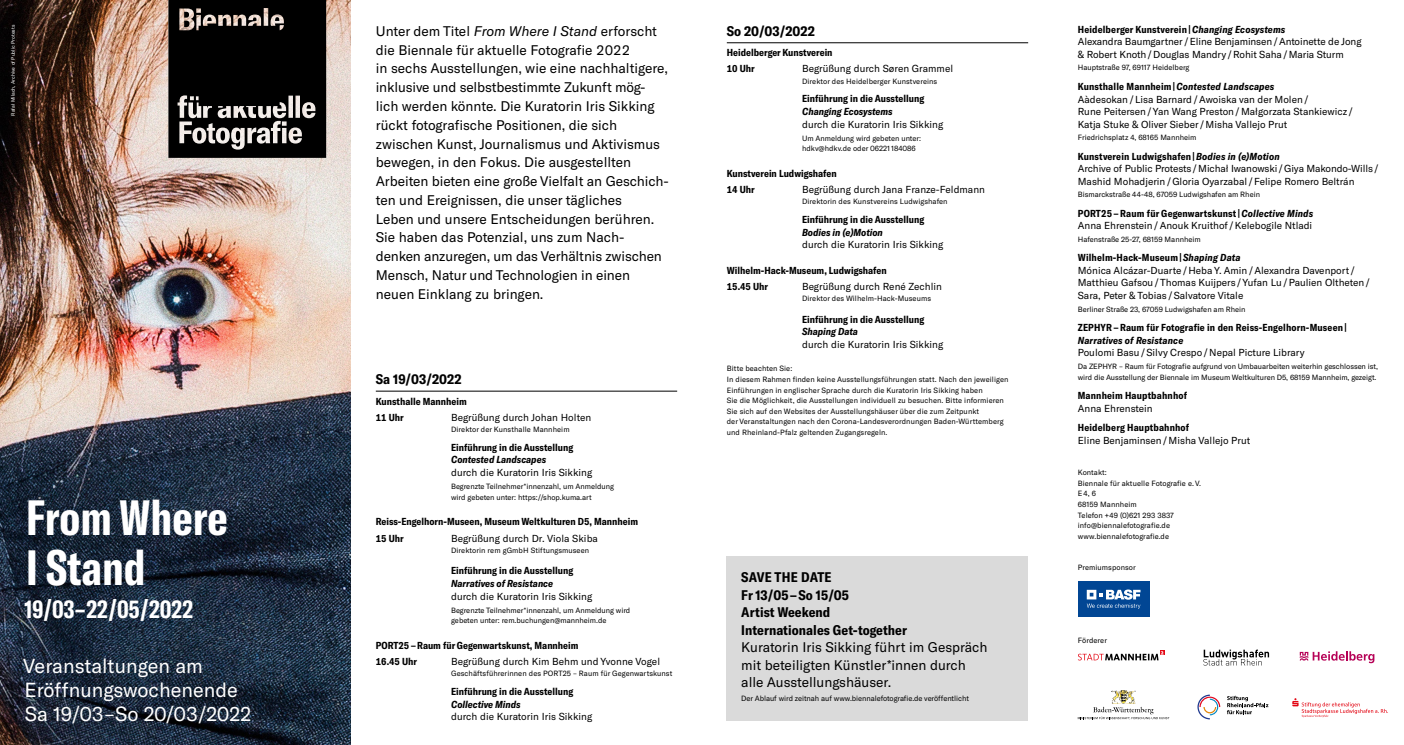
<style>
.page{position:relative;width:1404px;height:745px;background:#fff}
.page>*{position:absolute;margin:0;border:0;box-sizing:border-box;transform-origin:0 0}
.t1{font:700 extra-condensed 48.75px/50px "GT America";color:#fff}
.t2{font:700 extra-condensed 25px "GT America";color:#fff}
.t3{font:20px/23.8px "GT America";color:#fff}
.t4{font:13.75px/18.8px "GT America";color:#000}
.t5{font:700 condensed 13.75px/17.5px "GT America";letter-spacing:.005em;color:#000}
.t6{font:10px/12.5px "GT America";color:#000}
.t7{font:700 condensed 10px/16.1px "GT America";color:#000}
.t8{font:italic 700 condensed 10px "GT America";color:#000}
.t9{font:7.5px/10.6px "GT America";color:#000}
.t10{font:5px "GT America";letter-spacing:.01em;color:#fff}
.s1{font-style:italic}
.s2{font-weight:700;font-stretch:condensed}
.s3{font-weight:700;font-style:italic;font-stretch:condensed}
</style>
<div class="page">
<img style="left:0;top:0;width:351px;height:744px">
<svg style="left:168px;top:0;width:158px;height:158px;background:#232120"></svg>
<hr style="left:376px;top:390px;width:301px;height:1px;background:#000">
<hr style="left:726px;top:42px;width:302px;height:1px;background:#000">
<div style="left:726px;top:555px;width:302px;height:164px;background:#dadada"></div>
<svg style="left:1203px;top:649px;width:65px;height:16px"></svg>
<div style="left:1077px;top:580px;width:72px;height:36px;background:#014694"></div>
<svg style="left:1086px;top:589px;width:54px;height:19px"></svg>
<svg style="left:1078px;top:650px;width:86px;height:10px"></svg>
<img style="left:1111px;top:690px;width:25px;height:13px">
<svg style="left:1077px;top:706px;width:92px;height:13px"></svg>
<svg style="left:1197px;top:694px;width:23px;height:25px"></svg>
<svg style="left:1227px;top:695px;width:41px;height:18px"></svg>
<svg style="left:1292px;top:698px;width:95px;height:19px"></svg>
<svg style="left:1299px;top:651px;width:75px;height:11px"></svg>
<p class="t10" style="left:10px;top:115px;width:92px;rotate:-90deg">Rafał Milach, Archive of Public Protests</p>
<h1 class="t1" style="left:26px;top:492px;width:203px">From Where<br>I Stand</h1>
<h2 class="t2" style="left:24px;top:594px;width:170px">19/03–22/05/2022</h2>
<h3 class="t3" style="left:23px;top:654px;width:229px">Veranstaltungen am<br>Eröffnungswochenende<br>Sa 19/03–So 20/03/2022</h3>
<p class="t4" style="left:376px;top:22px;width:294px">Unter dem Titel <span class="s1">From Where I Stand</span> erforscht die Biennale für aktuelle Fotografie 2022<br>in sechs Ausstellungen, wie eine nachhaltigere, inklusive und selbstbestimmte Zukunft mög&shy;lich werden könnte. Die Kuratorin Iris Sikking rückt fotografische Positionen, die sich zwischen Kunst, Journalismus und Aktivismus bewegen, in den Fokus. Die ausgestellten Arbeiten bieten eine große Vielfalt an Geschich&shy;ten und Ereignissen, die unser tägliches<br>Leben und unsere Entscheidungen berühren.<br>Sie haben das Potenzial, uns zum Nach&shy;denken anzuregen, um das Verhältnis zwischen Mensch, Natur und Technologien in einen neuen Einklang zu bringen.</p>
<h3 class="t5" style="left:376px;top:370px;width:87px">Sa 19/03/2022</h3>
<h3 class="t7" style="left:376px;top:393px;width:92px">Kunsthalle Mannheim<br>11 Uhr</h3>
<h3 class="t6" style="left:451px;top:411px;width:141px">Begrüßung durch Johan Holten</h3>
<p class="t9" style="left:451px;top:424px;width:120px">Direktor der Kunsthalle Mannheim</p>
<h3 class="t7" style="left:451px;top:439px;width:123px">Einführung in die Ausstellung</h3>
<h3 class="t8" style="left:451px;top:453px;width:96px">Contested Landscapes</h3>
<h3 class="t6" style="left:451px;top:466px;width:143px">durch die Kuratorin Iris Sikking</h3>
<p class="t9" style="left:451px;top:480px;width:164px">Begrenzte Teilnehmer*innenzahl, um Anmeldung wird gebeten unter: https://shop.kuma.art</p>
<h3 class="t7" style="left:376px;top:513px;width:264px">Reiss-Engelhorn-Museen, Museum Weltkulturen D5, Mannheim<br>15 Uhr</h3>
<h3 class="t6" style="left:451px;top:532px;width:148px">Begrüßung durch Dr. Viola Skiba</h3>
<p class="t9" style="left:451px;top:545px;width:139px">Direktorin rem gGmbH Stiftungsmuseen</p>
<h3 class="t7" style="left:451px;top:562px;width:123px">Einführung in die Ausstellung</h3>
<h3 class="t8" style="left:451px;top:577px;width:103px">Narratives of Resistance</h3>
<h3 class="t6" style="left:451px;top:589px;width:143px">durch die Kuratorin Iris Sikking</h3>
<p class="t9" style="left:451px;top:604px;width:181px">Begrenzte Teilnehmer*innenzahl, um Anmeldung wird gebeten unter: rem.buchungen@mannheim.de</p>
<h3 class="t7" style="left:376px;top:637px;width:204px">PORT25–Raum für Gegenwartskunst, Mannheim<br>16.45 Uhr</h3>
<h3 class="t6" style="left:451px;top:655px;width:210px">Begrüßung durch Kim Behm und Yvonne Vogel</h3>
<p class="t9" style="left:451px;top:668px;width:223px">Geschäftsführerinnen des PORT25 – Raum für Gegenwartskunst</p>
<h3 class="t7" style="left:451px;top:683px;width:123px">Einführung in die Ausstellung</h3>
<h3 class="t8" style="left:451px;top:697px;width:71px">Collective Minds</h3>
<h3 class="t6" style="left:451px;top:710px;width:143px">durch die Kuratorin Iris Sikking</h3>
<h3 class="t5" style="left:726px;top:22px;width:90px">So 20/03/2022</h3>
<h3 class="t7" style="left:726px;top:45px;width:107px">Heidelberger Kunstverein<br>10 Uhr</h3>
<h3 class="t6" style="left:802px;top:63px;width:152px">Begrüßung durch Søren Grammel</h3>
<p class="t9" style="left:802px;top:76px;width:137px">Direktor des Heidelberger Kunstvereins</p>
<h3 class="t7" style="left:802px;top:91px;width:123px">Einführung in die Ausstellung</h3>
<h3 class="t8" style="left:802px;top:105px;width:92px">Changing Ecosystems</h3>
<h3 class="t6" style="left:802px;top:118px;width:143px">durch die Kuratorin Iris Sikking</h3>
<p class="t9" style="left:802px;top:133px;width:120px">Um Anmeldung wird gebeten unter: hdkv@hdkv.de oder 06221 184086</p>
<h3 class="t7" style="left:726px;top:165px;width:111px">Kunstverein Ludwigshafen<br>14 Uhr</h3>
<h3 class="t6" style="left:802px;top:183px;width:184px">Begrüßung durch Jana Franze-Feldmann</h3>
<p class="t9" style="left:802px;top:196px;width:147px">Direktorin des Kunstvereins Ludwigshafen</p>
<h3 class="t7" style="left:802px;top:211px;width:123px">Einführung in die Ausstellung</h3>
<h3 class="t8" style="left:802px;top:226px;width:82px">Bodies in (e)Motion</h3>
<h3 class="t6" style="left:802px;top:238px;width:143px">durch die Kuratorin Iris Sikking</h3>
<h3 class="t7" style="left:726px;top:262px;width:161px">Wilhelm-Hack-Museum, Ludwigshafen<br>15.45 Uhr</h3>
<h3 class="t6" style="left:802px;top:280px;width:141px">Begrüßung durch René Zechlin</h3>
<p class="t9" style="left:802px;top:293px;width:130px">Direktor des Wilhelm-Hack-Museums</p>
<h3 class="t7" style="left:802px;top:310px;width:123px">Einführung in die Ausstellung</h3>
<h3 class="t8" style="left:802px;top:325px;width:57px">Shaping Data</h3>
<h3 class="t6" style="left:802px;top:337px;width:143px">durch die Kuratorin Iris Sikking</h3>
<p class="t9" style="left:726px;top:363px;width:283px">Bitte beachten Sie:<br>In diesem Rahmen finden keine Ausstellungsführungen statt. Nach den jeweiligen Einführungen in englischer Sprache durch die Kuratorin Iris Sikking haben<br>Sie die Möglichkeit, die Ausstellungen individuell zu besuchen. Bitte informieren Sie sich auf den Websites der Ausstellungshäuser über die zum Zeitpunkt<br>der Veranstaltungen nach den Corona-Landesverordnungen Baden-Württemberg und Rheinland-Pfalz geltenden Zugangsregeln.</p>
<h3 class="t5" style="left:741px;top:568px;width:167px">SAVE THE DATE<br>Fr 13/05–So 15/05<br>Artist Weekend<br>Internationales Get-together</h3>
<h3 class="t4" style="left:741px;top:638px;width:248px;line-height:17.5px">Kuratorin Iris Sikking führt im Gespräch mit beteiligten Künstler*innen durch alle Ausstellungshäuser.</h3>
<p class="t9" style="left:741px;top:692px;width:229px">Der Ablauf wird zeitnah auf www.biennalefotografie.de veröffentlicht</p>
<h3 class="t6" style="left:1077px;top:23px;width:285px"><span class="s2">Heidelberger Kunstverein |</span><span class="s3">Changing Ecosystems<br></span>Alexandra Baumgartner / Eline Benjaminsen / Antoinette de Jong &amp; Robert Knoth / Douglas Mandry / Rohit Saha / Maria Sturm</h3>
<p class="t9" style="left:1077px;top:62px;width:113px">Hauptstraße 97, 69117 Heidelberg</p>
<h3 class="t6" style="left:1077px;top:80px;width:277px"><span class="s2">Kunsthalle Mannheim|</span><span class="s3">Contested Landscapes<br></span>Aàdesokan / Lisa Barnard / Awoiska van der Molen /<br>Rune Peitersen / Yan Wang Preston / Małgorzata Stankiewicz / Katja Stuke &amp; Oliver Sieber / Misha Vallejo Prut</h3>
<p class="t9" style="left:1077px;top:132px;width:120px">Friedrichsplatz 4, 68165 Mannheim</p>
<h3 class="t6" style="left:1077px;top:150px;width:302px"><span class="s2">Kunstverein Ludwigshafen |</span><span class="s3">Bodies in (e)Motion<br></span>Archive of Public Protests / Michał Iwanowski / Giya Makondo-Wills /<br>Mashid Mohadjerin / Gloria Oyarzabal / Felipe Romero Beltrán</h3>
<p class="t9" style="left:1077px;top:189px;width:184px">Bismarckstraße 44-48, 67059 Ludwigshafen am Rhein</p>
<h3 class="t6" style="left:1077px;top:207px;width:237px"><span class="s2">PORT25 –Raum für Gegenwartskunst|</span><span class="s3">Collective Minds<br></span>Anna Ehrenstein / Anouk Kruithof / Kelebogile Ntladi</h3>
<p class="t9" style="left:1077px;top:234px;width:124px">Hafenstraße 25-27, 68159 Mannheim</p>
<h3 class="t6" style="left:1077px;top:251px;width:294px"><span class="s2">Wilhelm-Hack-Museum|</span> <span class="s3">Shaping Data<br></span>Mónica Alcázar-Duarte / Heba Y. Amin / Alexandra Davenport / Matthieu Gafsou / Thomas Kuijpers / Yufan Lu / Paulien Oltheten / Sara, Peter &amp; Tobias / Salvatore Vitale</h3>
<p class="t9" style="left:1077px;top:304px;width:169px">Berliner Straße 23, 67059 Ludwigshafen am Rhein</p>
<h3 class="t7" style="left:1077px;top:319px;width:270px">ZEPHYR–Raum für Fotografie in den Reiss-Engelhorn-Museen |</h3>
<h3 class="t8" style="left:1077px;top:334px;width:107px">Narratives of Resistance</h3>
<h3 class="t6" style="left:1077px;top:346px;width:228px">Poulomi Basu / Silvy Crespo / Nepal Picture Library</h3>
<p class="t9" style="left:1077px;top:361px;width:301px">Da ZEPHYR – Raum für Fotografie aufgrund von Umbauarbeiten weiterhin geschlossen ist, wird die Ausstellung der Biennale im Museum Weltkulturen D5, 68159 Mannheim, gezeigt.</p>
<h3 class="t7" style="left:1077px;top:387px;width:111px">Mannheim Hauptbahnhof</h3>
<h3 class="t6" style="left:1077px;top:401px;width:76px">Anna Ehrenstein</h3>
<h3 class="t7" style="left:1077px;top:419px;width:113px">Heidelberg Hauptbahnhof</h3>
<h3 class="t6" style="left:1077px;top:434px;width:174px">Eline Benjaminsen / Misha Vallejo Prut</h3>
<p class="t9" style="left:1077px;top:467px;width:125px">Kontakt:<br>Biennale für aktuelle Fotografie e. V.<br>E 4, 6<br>68159 Mannheim<br>Telefon +49 (0)621 293 3837 info@biennalefotografie.de www.biennalefotografie.de</p>
<p class="t9" style="left:1077px;top:562px;width:60px">Premiumsponsor</p>
<p class="t9" style="left:1077px;top:634px;width:31px">Förderer</p>
</div>
